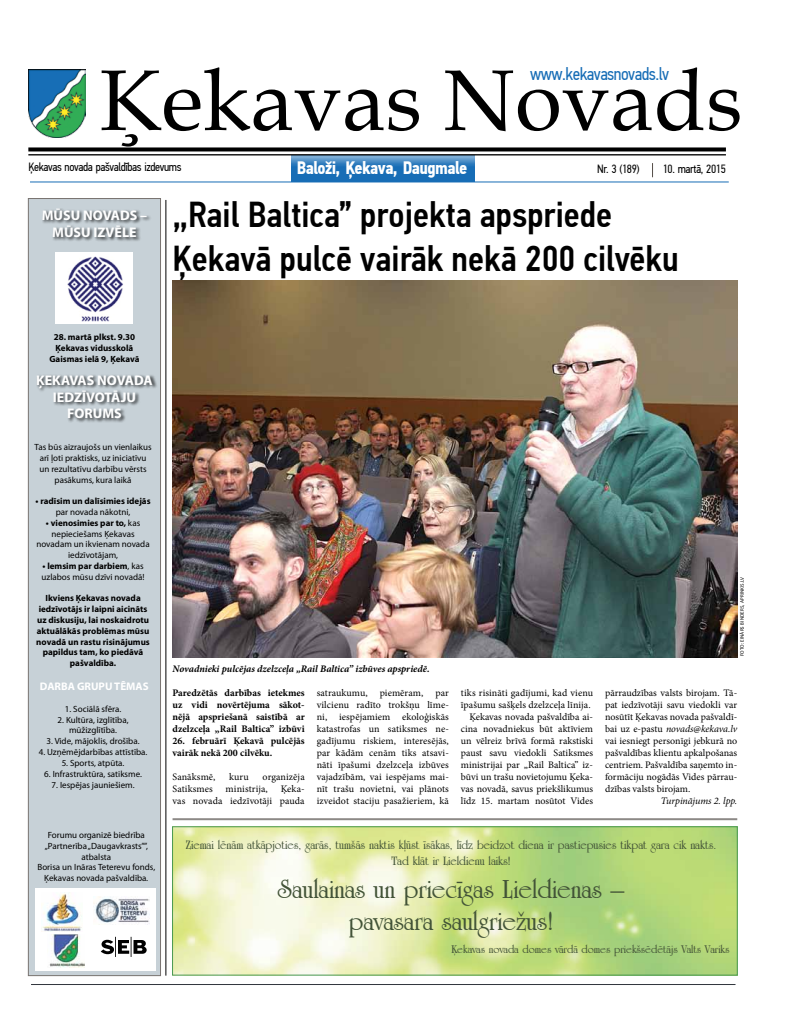
<style>
.page{position:relative;width:794px;height:1021px;background:#fff}
.page>*{position:absolute;margin:0;border:0;box-sizing:border-box;transform-origin:0 0}
.t1{font:86px "Book Antiqua";color:#000}
.t2{font:500 36px/44px "PF Din Text Cond Pro";color:#000}
.t3{font:700 28px/32px "University Roman TL";color:#425337;text-align:center}
.t4{font:700 18px "PF Din Text Cond Pro";letter-spacing:-.03em;color:#fff}
.t5{font:18px "PF Din Text Cond Pro";letter-spacing:-.03em;color:#176db6}
.t6{font:700 14px/16.8px "Myriad Pro";color:#fff;text-align:center}
.t7{font:700 13px/15.6px "University Roman TL";color:#425337;text-align:center}
.t8{font:12px "PF Din Text Cond Pro";letter-spacing:-.03em;color:#000}
.t9{font:700 12px "University Roman TL";color:#425337}
.t10{font:700 11px "Myriad Pro";color:#fff}
.t11{font:10px/12px "Minion Pro";color:#000;text-align:right}
.t12{font:700 10px/12px "Minion Pro";color:#000;text-align:justify}
.t13{font:italic 700 10px "Minion Pro";color:#000}
.t14{font:italic 10px "Minion Pro";letter-spacing:-.01em;color:#000}
.t15{font:9px/10.8px "Myriad Pro";color:#000;text-align:center}
.t16{font:700 9px/10.8px "Myriad Pro";color:#000;text-align:center}
.t17{font:5px "Myriad Pro";letter-spacing:.02em;color:#000}
.s1{font-weight:700}
.s2{font-style:italic}
</style>
<div class="page">
<img style="left:174px;top:828px;width:562px;height:145px">
<div style="left:28px;top:198px;width:133px;height:777px;background:#c7d1d7;border:1px solid #787370"></div>
<div style="left:291px;top:154px;width:183px;height:27px;background:#176db6"></div>
<img style="left:28px;top:70px;width:57px;height:68px">
<div style="left:30px;top:149px;width:708px;height:19px;background:#fff;opacity:.75"></div>
<svg style="left:28px;top:147px;width:698px;height:4px;background:#1e1e1e"></svg>
<hr style="left:28px;top:154px;width:698px;height:1px;background:#000">
<svg style="left:652px;top:163px;width:1px;height:14px"></svg>
<hr style="left:30px;top:181px;width:699px;height:1px;background:#176db6">
<hr style="left:31px;top:984px;width:704px;height:1px;background:#33383f">
<img style="left:172px;top:281px;width:565px;height:376px">
<hr style="left:166px;top:200px;width:1px;height:775px;background:#000">
<div style="left:55px;top:252px;width:77px;height:72px;background:#fff"></div>
<img style="left:67px;top:256px;width:56px;height:65px">
<div style="left:35px;top:887px;width:121px;height:83px;background:#fff"></div>
<img style="left:42px;top:892px;width:40px;height:39px">
<img style="left:49px;top:934px;width:36px;height:33px">
<img style="left:93px;top:896px;width:57px;height:28px">
<div style="left:36px;top:374px;width:122px;height:49px;background:#000;opacity:.75"></div>
<div style="left:42px;top:208px;width:109px;height:34px;background:#000;opacity:.75"></div>
<hr style="left:172px;top:818px;width:565px;height:2px;background:#8c8986">
<svg style="left:101px;top:936px;width:46px;height:20px"></svg>
<div style="left:172px;top:826px;width:566px;height:149px;border:1px solid #489852"></div>
<h1 class="t1" style="left:99px;top:41px;width:645px">Ķekavas Novads</h1>
<h3 class="t5" style="left:530px;top:63px;width:141px">www.kekavasnovads.lv</h3>
<p class="t8" style="left:28px;top:160px;width:155px">Ķekavas novada pašvaldības izdevums</p>
<h3 class="t4" style="left:297px;top:157px;width:172px">Baloži, Ķekava, Daugmale</h3>
<h2 class="t2" style="left:172px;top:193px;width:508px">„Rail Baltica” projekta apspriede<br>Ķekavā pulcē vairāk nekā 200 cilvēku</h2>
<p class="t8" style="left:597px;top:162px;width:44px">Nr. 3 (189)</p>
<p class="t8" style="left:663px;top:161px;width:65px">10. martā, 2015</p>
<h3 class="t6" style="left:42px;top:207px;width:107px">MŪSU NOVADS –<br>MŪSU IZVĒLE</h3>
<p class="t16" style="left:49px;top:332px;width:92px">28. martā plkst. 9.30<br>Ķekavas vidusskolā<br>Gaismas ielā 9, Ķekavā</p>
<h3 class="t6" style="left:36px;top:371px;width:118px">ĶEKAVAS NOVADA<br>IEDZĪVOTĀJU<br>FORUMS</h3>
<p class="t15" style="left:35px;top:441px;width:119px">Tas būs aizraujošs un vienlaikus arī ļoti praktisks, uz iniciatīvu un rezultatīvu darbību vērsts pasākums, kura laikā</p>
<p class="t16" style="left:36px;top:495px;width:117px">• radīsim un dalīsimies idejās</p>
<p class="t15" style="left:56px;top:506px;width:76px">par novada nākotni,</p>
<p class="t15" style="left:36px;top:517px;width:115px"><span class="s1">• vienosimies par to,</span> kas nepieciešams Ķekavas novadam un ikvienam novada iedzīvotājam,</p>
<p class="t15" style="left:42px;top:560px;width:105px;text-align:left"><span class="s1">• lemsim par darbiem</span>, kas uzlabos mūsu dzīvi novadā!</p>
<p class="t16" style="left:36px;top:592px;width:115px">Ikviens Ķekavas novada iedzīvotājs ir laipni aicināts uz diskusiju, lai noskaidrotu aktuālākās problēmas mūsu novadā un rastu risinājumus papildus tam, ko piedāvā pašvaldība.</p>
<p class="t10" style="left:40px;top:679px;width:110px">DARBA GRUPU TĒMAS</p>
<p class="t15" style="left:65px;top:703px;width:58px">1. Sociālā sfēra.</p>
<p class="t15" style="left:58px;top:714px;width:72px">2. Kultūra, izglītība, mūžizglītība.</p>
<p class="t15" style="left:47px;top:735px;width:94px">3. Vide, mājoklis, drošība.</p>
<p class="t15" style="left:39px;top:746px;width:110px">4. Uzņēmējdarbības attīstība.</p>
<p class="t15" style="left:62px;top:757px;width:64px">5. Sports, atpūta.</p>
<p class="t15" style="left:44px;top:768px;width:99px">6. Infrastruktūra, satiksme.</p>
<p class="t15" style="left:52px;top:779px;width:84px">7. Iespējas jauniešiem.</p>
<p class="t15" style="left:37px;top:829px;width:119px">Forumu organizē biedrība „Partnerība „Daugavkrasts””, atbalsta<br>Borisa un Ināras Teterevu fonds,<br>Ķekavas novada pašvaldība<span class="s2">.</span></p>
<p class="t13" style="left:172px;top:662px;width:259px">Novadnieki pulcējas dzelzceļa „Rail Baltica” izbūves apspriedē.</p>
<p class="t17" style="left:739px;top:656px;width:80px;rotate:-90deg">foto: Einārs Binders, aprinkis.lv</p>
<p class="t12" style="left:172px;top:687px;width:134px">Paredzētās darbības ietekmes uz vidi novērtējuma sākot&shy;nējā apspriešanā saistībā ar dzelzceļa „Rail Baltica” izbūvi</p>
<p class="t12" style="left:172px;top:735px;width:134px">26. februārī Ķekavā pulcējās vairāk nekā 200 cilvēku.</p>
<p class="t11" style="left:172px;top:771px;width:44px">Sanāksmē,</p>
<p class="t11" style="left:229px;top:771px;width:21px">kuru</p>
<p class="t11" style="left:263px;top:771px;width:44px">organizēja</p>
<p class="t11" style="left:172px;top:783px;width:42px">Satiksmes</p>
<p class="t11" style="left:226px;top:783px;width:44px">ministrija,</p>
<p class="t11" style="left:172px;top:783px;width:134px">Ķeka-<br>vas novada iedzīvotāji pauda</p>
<p class="t11" style="left:317px;top:687px;width:134px;text-align:justify">satraukumu, piemēram, par vilcienu radīto trokšņu līme&shy;ni, iespējamiem ekoloģiskās katastrofas un satiksmes ne&shy;gadījumu riskiem, interesējās, par kādām cenām tiks atsavi&shy;nāti īpašumi dzelzceļa izbūves vajadzībām, vai iespējams mai&shy;nīt trašu novietni, vai plānots izveidot staciju pasažieriem, kā</p>
<p class="t11" style="left:461px;top:687px;width:134px">tiks risināti gadījumi, kad vienu īpašumu sašķels dzelzceļa līnija.<br>Ķekavas novada pašvaldība ai&shy;cina novadniekus būt aktīviem un vēlreiz brīvā formā rakstiski paust savu viedokli Satiksmes ministrijai par „Rail Baltica” iz&shy;būvi un trašu novietojumu Ķeka&shy;vas novadā, savus priekšlikumus līdz 15. martam nosūtot Vides</p>
<p class="t11" style="left:605px;top:687px;width:134px;text-align:justify">pārraudzības valsts birojam. Tā&shy;pat iedzīvotāji savu viedokli var nosūtīt Ķekavas novada pašvaldī&shy;bai uz e-pastu <span class="s2">novads@kekava.lv </span>vai iesniegt personīgi jebkurā no pašvaldības klientu apkalpošanas centriem. Pašvaldība saņemto in&shy;formāciju nogādās Vides pārrau&shy;dzības valsts birojam.</p>
<p class="t14" style="left:661px;top:794px;width:78px">Turpinājums 2. lpp.</p>
<h3 class="t7" style="left:186px;top:837px;width:532px">Ziemai lēnām atkāpjoties, garās, tumšās naktis kļūst īsākas, līdz beidzot diena ir pastiepusies tikpat gara cik nakts.<br>Tad klāt ir Lieldienu laiks!</h3>
<h3 class="t3" style="left:277px;top:873px;width:348px">Saulainas un priecīgas Lieldienas – pavasara saulgriežus!</h3>
<p class="t9" style="left:451px;top:941px;width:280px">Ķekavas novada domes vārdā domes priekšsēdētājs Valts Variks</p>
</div>
